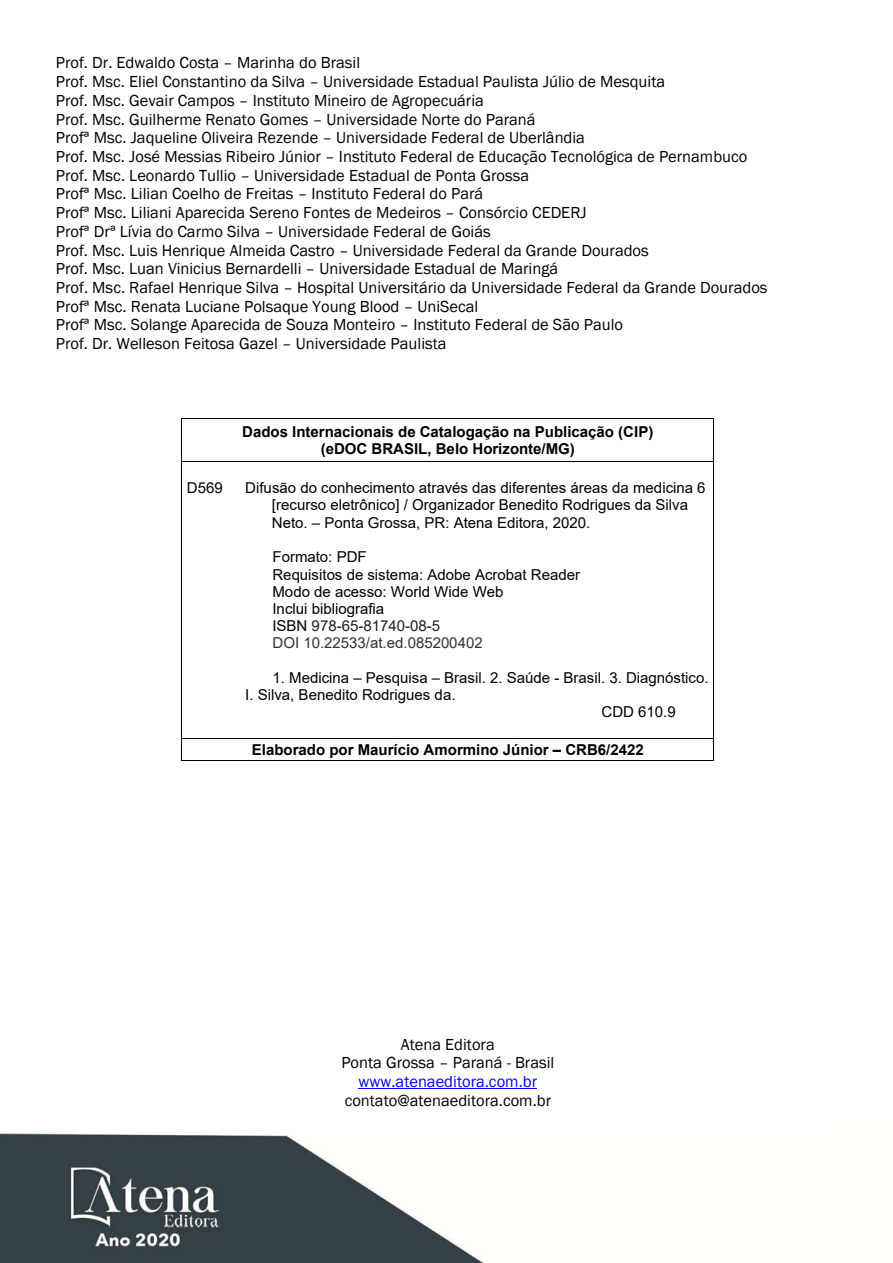
<style>
.page{position:relative;width:893px;height:1263px;background:#fff}
.page>*{position:absolute;margin:0;border:0;box-sizing:border-box;transform-origin:0 0}
.t1{font:16.5px/18.8px "Franklin Gothic";color:#000}
.t2{font:16.5px "Franklin Gothic";color:#00f}
.t3{font:15px/17.2px "Arial";color:#000}
.t4{font:700 15px/17.2px "Arial";color:#000;text-align:center}
.s1{color:#201f1e}
.s2{color:#333}
</style>
<div class="page">
<img style="left:0;top:1088px;width:483px;height:175px">
<hr style="left:181px;top:418px;width:533px;height:1px;background:#000">
<hr style="left:181px;top:419px;width:1px;height:42px;background:#000">
<hr style="left:713px;top:419px;width:1px;height:42px;background:#000">
<hr style="left:181px;top:461px;width:533px;height:1px;background:#000">
<svg style="left:181px;top:462px;width:1px;height:17px"></svg>
<svg style="left:713px;top:462px;width:1px;height:17px"></svg>
<hr style="left:181px;top:479px;width:1px;height:52px;background:#000">
<hr style="left:713px;top:479px;width:1px;height:52px;background:#000">
<svg style="left:181px;top:531px;width:1px;height:17px"></svg>
<svg style="left:713px;top:531px;width:1px;height:17px"></svg>
<hr style="left:181px;top:548px;width:1px;height:104px;background:#000">
<hr style="left:713px;top:548px;width:1px;height:104px;background:#000">
<svg style="left:181px;top:652px;width:1px;height:17px"></svg>
<svg style="left:713px;top:652px;width:1px;height:17px"></svg>
<hr style="left:181px;top:669px;width:1px;height:35px;background:#000">
<hr style="left:713px;top:669px;width:1px;height:35px;background:#000">
<hr style="left:181px;top:738px;width:533px;height:1px;background:#000">
<svg style="left:181px;top:704px;width:1px;height:56px"></svg>
<hr style="left:181px;top:760px;width:532px;height:1px;background:#000">
<svg style="left:713px;top:704px;width:1px;height:57px"></svg>
<hr style="left:359px;top:1088px;width:178px;height:1px;background:#00f">
<div style="left:54px;top:1111px;width:788px;height:15px;background:#fff"></div>
<p class="t1" style="left:56px;top:53px;width:713px">Prof. Dr. Edwaldo Costa – Marinha do Brasil<br>Prof. Msc. Eliel Constantino da Silva – Universidade Estadual Paulista Júlio de Mesquita<br>Prof. Msc. Gevair Campos – Instituto Mineiro de Agropecuária<br>Prof. Msc. Guilherme Renato Gomes – Universidade Norte do Paraná<br>Profª Msc. Jaqueline Oliveira Rezende – Universidade Federal de Uberlândia<br>Prof. Msc. José Messias Ribeiro Júnior – Instituto Federal de Educação Tecnológica de Pernambuco Prof. Msc. Leonardo Tullio – Universidade Estadual de Ponta Grossa<br>Profª Msc. Lilian Coelho de Freitas – Instituto Federal do Pará<br>Profª Msc. Liliani Aparecida Sereno Fontes de Medeiros – Consórcio CEDERJ<br>Profª Drª Lívia do Carmo Silva – Universidade Federal de Goiás<br>Prof. Msc. Luis Henrique Almeida Castro – Universidade Federal da Grande Dourados<br>Prof. Msc. Luan Vinicius Bernardelli – Universidade Estadual de Maringá<br>Prof. Msc. Rafael Henrique Silva – Hospital Universitário da Universidade Federal da Grande Dourados Profª Msc. Renata Luciane Polsaque Young Blood – UniSecal<br>Profª Msc. Solange Aparecida de Souza Monteiro – Instituto Federal de São Paulo<br>Prof. Dr. Welleson Feitosa Gazel – Universidade Paulista</p>
<p class="t4" style="left:242px;top:423px;width:413px">Dados Internacionais de Catalogação na Publicação (CIP) (eDOC BRASIL, Belo Horizonte/MG)</p>
<p class="t3" style="left:187px;top:479px;width:37px">D569</p>
<p class="t3" style="left:272px;top:479px;width:435px;text-indent:-27px">Difusão do conhecimento através das diferentes áreas da medicina 6 [recurso eletrônico] / Organizador Benedito Rodrigues da Silva<br>Neto. – Ponta Grossa, PR: Atena Editora, 2020.</p>
<p class="t3" style="left:272px;top:548px;width:309px">Formato: PDF<br>Requisitos de sistema: Adobe Acrobat Reader<br>Modo de acesso: World Wide Web<br>Inclui bibliografia<br>ISBN <span class="s1">978-65-81740-08-5<br></span><span class="s2">DOI 10.22533/at.ed.085200402</span></p>
<p class="t3" style="left:272px;top:669px;width:438px">1. Medicina – Pesquisa – Brasil. 2. Saúde - Brasil. 3. Diagnóstico.</p>
<p class="t3" style="left:245px;top:686px;width:212px">I. Silva, Benedito Rodrigues da.</p>
<p class="t3" style="left:601px;top:704px;width:76px">CDD 610.9</p>
<p class="t4" style="left:252px;top:741px;width:393px">Elaborado por Maurício Amormino Júnior – CRB6/2422</p>
<p class="t1" style="left:341px;top:1035px;width:214px;text-align:center">Atena Editora<br>Ponta Grossa – Paraná - Brasil</p>
<p class="t2" style="left:359px;top:1072px;width:180px">www.atenaeditora.com.br</p>
<p class="t1" style="left:345px;top:1091px;width:208px">contato@atenaeditora.com.br</p>
</div>
